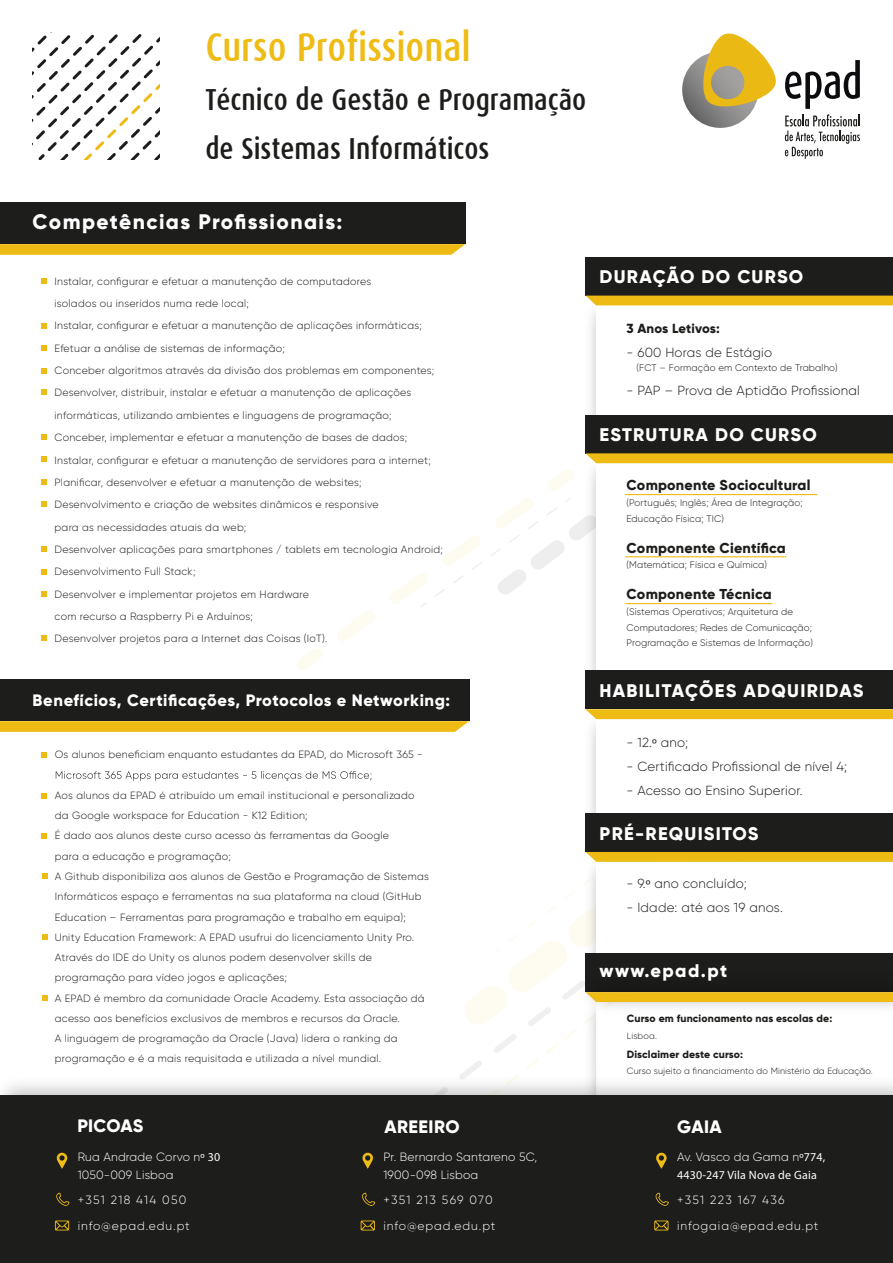
<style>
.page{position:relative;width:893px;height:1263px;background:#fff}
.page>*{position:absolute;margin:0;border:0;box-sizing:border-box;transform-origin:0 0}
.t1{font:500 40.5px "Dax Condensed";color:#efbc15}
.t2{font:500 30.45px/48.6px "Dax Condensed";color:#1d1d1b}
.t3{font:800 21px "Gilroy";letter-spacing:.065em;color:#fff}
.t4{font:800 18.3px "Gilroy";letter-spacing:.07em;color:#fff}
.t5{font:800 18px "Gilroy";letter-spacing:.02em;color:#fff}
.t6{font:800 16.5px "Gilroy";letter-spacing:.035em;color:#fff}
.t7{font:800 14.4px "Gilroy";letter-spacing:.015em;color:#1d1d1b}
.t8{font:300 13.2px "Gilroy";letter-spacing:.015em;color:#1d1d1b}
.t9{font:800 13.2px "Gilroy";letter-spacing:.005em;color:#1d1d1b}
.t10{font:300 12px/25.5px "Gilroy";letter-spacing:.075em;color:#fff}
.t11{font:300 12px/18px "Gilroy";letter-spacing:.015em;color:#fff}
.t12{font:12px "Myriad Pro";letter-spacing:.015em;color:#fff}
.t13{font:300 10.5px/22.4px "Gilroy";letter-spacing:.025em;color:#1d1d1b}
.t14{font:800 10.5px "Gilroy";letter-spacing:.015em;color:#1d1d1b}
.t15{font:300 9.6px/15.6px "Gilroy";letter-spacing:.015em;color:#1d1d1b}
.t16{font:300 9px "Gilroy";letter-spacing:.015em;color:#1d1d1b}
.s1{font-family:"Myriad Pro";font-weight:400}
</style>
<div class="page">
<svg style="left:297px;top:469px;width:281px;height:201px"></svg>
<svg style="left:507px;top:627px;width:71px;height:43px"></svg>
<svg style="left:465px;top:990px;width:20px;height:34px"></svg>
<svg style="left:485px;top:891px;width:111px;height:177px"></svg>
<div style="left:0;top:202px;width:465px;height:42px;background:#1d1d1b"></div>
<svg style="left:0;top:244px;width:465px;height:11px;background:#eebd1e"></svg>
<div style="left:0;top:679px;width:469px;height:42px;background:#1d1d1b"></div>
<svg style="left:0;top:721px;width:469px;height:11px;background:#eebd1e"></svg>
<svg style="left:682px;top:52px;width:76px;height:76px;background:#828181"></svg>
<svg style="left:703px;top:33px;width:73px;height:73px"></svg>
<svg style="left:785px;top:60px;width:75px;height:99px"></svg>
<div style="left:0;top:1095px;width:893px;height:168px;background:#1d1d1b"></div>
<div style="left:585px;top:257px;width:308px;height:39px;background:#1d1d1b"></div>
<div style="left:586px;top:296px;width:307px;height:9px;background:#eebb15"></div>
<img style="left:578px;top:469px;width:18px;height:202px">
<div style="left:585px;top:415px;width:308px;height:38px;background:#1d1d1b"></div>
<svg style="left:585px;top:453px;width:308px;height:10px;background:#e6b619"></svg>
<hr style="left:625px;top:494px;width:192px;height:1px;background:#eebb15">
<hr style="left:625px;top:556px;width:161px;height:1px;background:#eebb15">
<hr style="left:625px;top:603px;width:147px;height:1px;background:#eebb15">
<div style="left:585px;top:671px;width:308px;height:38px;background:#1d1d1b"></div>
<svg style="left:585px;top:709px;width:308px;height:10px;background:#eebe1f"></svg>
<img style="left:578px;top:883px;width:18px;height:82px">
<div style="left:585px;top:813px;width:308px;height:39px;background:#1d1d1b"></div>
<svg style="left:585px;top:852px;width:308px;height:31px"></svg>
<div style="left:585px;top:953px;width:308px;height:39px;background:#1d1d1b"></div>
<img style="left:567px;top:965px;width:326px;height:55px">
<svg style="left:585px;top:992px;width:308px;height:10px;background:#eebd1c"></svg>
<svg style="left:41px;top:278px;width:6px;height:6px"></svg>
<svg style="left:41px;top:323px;width:6px;height:5px"></svg>
<svg style="left:41px;top:345px;width:6px;height:6px"></svg>
<svg style="left:41px;top:389px;width:6px;height:6px"></svg>
<svg style="left:41px;top:434px;width:6px;height:6px"></svg>
<svg style="left:41px;top:456px;width:6px;height:6px"></svg>
<svg style="left:41px;top:479px;width:6px;height:6px"></svg>
<svg style="left:41px;top:501px;width:6px;height:6px"></svg>
<svg style="left:41px;top:591px;width:6px;height:6px"></svg>
<svg style="left:41px;top:635px;width:6px;height:6px"></svg>
<svg style="left:41px;top:546px;width:6px;height:5px"></svg>
<svg style="left:41px;top:569px;width:6px;height:6px"></svg>
<svg style="left:41px;top:368px;width:6px;height:6px"></svg>
<svg style="left:56px;top:771px;width:315px;height:10px"></svg>
<svg style="left:41px;top:752px;width:6px;height:6px"></svg>
<svg style="left:41px;top:793px;width:6px;height:6px"></svg>
<svg style="left:41px;top:833px;width:6px;height:6px"></svg>
<svg style="left:42px;top:873px;width:6px;height:6px"></svg>
<svg style="left:42px;top:934px;width:6px;height:6px"></svg>
<svg style="left:42px;top:995px;width:6px;height:6px"></svg>
<svg style="left:56px;top:1152px;width:11px;height:17px"></svg>
<svg style="left:55px;top:1220px;width:14px;height:10px"></svg>
<svg style="left:56px;top:1193px;width:13px;height:13px"></svg>
<svg style="left:362px;top:1152px;width:11px;height:17px"></svg>
<svg style="left:361px;top:1220px;width:14px;height:10px"></svg>
<svg style="left:362px;top:1193px;width:13px;height:13px"></svg>
<svg style="left:656px;top:1152px;width:11px;height:17px"></svg>
<svg style="left:654px;top:1220px;width:14px;height:10px"></svg>
<svg style="left:655px;top:1193px;width:14px;height:13px"></svg>
<svg style="left:33px;top:34px;width:127px;height:125px"></svg>
<h1 class="t1" style="left:205px;top:25px;width:267px">Curso Profissional</h1>
<h2 class="t2" style="left:205px;top:76px;width:382px">Técnico de Gestão e Programação de Sistemas Informáticos</h2>
<h3 class="t3" style="left:32px;top:208px;width:312px">Competências Profissionais:</h3>
<p class="t13" style="left:55px;top:270px;width:390px">Instalar, configurar e efetuar a manutenção de computadores<br>isolados ou inseridos numa rede local;<br>Instalar, configurar e efetuar a manutenção de aplicações informáticas; Efetuar a análise de sistemas de informação;<br>Conceber algoritmos através da divisão dos problemas em componentes; Desenvolver, distribuir, instalar e efetuar a manutenção de aplicações informáticas, utilizando ambientes e linguagens de programação; Conceber, implementar e efetuar a manutenção de bases de dados; Instalar, configurar e efetuar a manutenção de servidores para a internet; Planificar, desenvolver e efetuar a manutenção de websites; Desenvolvimento e criação de websites dinâmicos e responsive<br>para as necessidades atuais da web;<br>Desenvolver aplicações para smartphones / tablets em tecnologia Android; Desenvolvimento Full Stack;<br>Desenvolver e implementar projetos em Hardware<br>com recurso a Raspberry Pi e Arduínos;<br>Desenvolver projetos para a Internet das Coisas (IoT).</p>
<h3 class="t6" style="left:33px;top:690px;width:419px">Benefícios, Certificações, Protocolos e Networking:</h3>
<p class="t13" style="left:55px;top:743px;width:369px">Os alunos beneficiam enquanto estudantes da EPAD, do Microsoft 365 -</p>
<p class="t13" style="left:55px;top:785px;width:376px;line-height:20.2px">Aos alunos da EPAD é atribuído um email institucional e personalizado da Google workspace for Education - K12 Edition;<br>É dado aos alunos deste curso acesso às ferramentas da Google<br>para a educação e programação;<br>A Github disponibiliza aos alunos de Gestão e Programação de Sistemas Informáticos espaço e ferramentas na sua plataforma na cloud (GitHub Education – Ferramentas para programação e trabalho em equipa); Unity Education Framework: A EPAD usufrui do licenciamento Unity Pro.<br>Através do IDE do Unity os alunos podem desenvolver skills de programação para vídeo jogos e aplicações;<br>A EPAD é membro da comunidade Oracle Academy. Esta associação dá acesso aos benefícios exclusivos de membros e recursos da Oracle.<br>A linguagem de programação da Oracle (Java) lidera o ranking da programação e é a mais requisitada e utilizada a nível mundial.</p>
<h3 class="t4" style="left:600px;top:265px;width:205px">DURAÇÃO DO CURSO</h3>
<p class="t9" style="left:626px;top:320px;width:95px">3 Anos Letivos:</p>
<p class="t8" style="left:626px;top:345px;width:147px">- 600 Horas de Estágio</p>
<p class="t15" style="left:637px;top:360px;width:203px">(FCT – Formação em Contexto de Trabalho)</p>
<p class="t8" style="left:626px;top:382px;width:235px">- PAP – Prova de Aptidão Profissional</p>
<h3 class="t4" style="left:600px;top:423px;width:219px">ESTRUTURA DO CURSO</h3>
<h3 class="t7" style="left:626px;top:476px;width:185px">Componente Sociocultural</h3>
<p class="t15" style="left:626px;top:495px;width:178px">(Português; Inglês; Área de Integração;<br>Educação Física; TIC)</p>
<h3 class="t7" style="left:626px;top:539px;width:161px">Componente Científica</h3>
<p class="t15" style="left:626px;top:557px;width:142px">(Matemática; Física e Química)</p>
<h3 class="t7" style="left:626px;top:585px;width:147px">Componente Técnica</h3>
<p class="t15" style="left:626px;top:604px;width:188px">(Sistemas Operativos; Arquitetura de<br>Computadores; Redes de Comunicação;<br>Programação e Sistemas de Informação)</p>
<h3 class="t4" style="left:600px;top:679px;width:265px">HABILITAÇÕES ADQUIRIDAS</h3>
<p class="t8" style="left:626px;top:734px;width:63px">- 12.<span class="s1">º</span> ano;</p>
<p class="t8" style="left:626px;top:758px;width:222px">- Certificado Profissional de nível 4;</p>
<p class="t8" style="left:626px;top:782px;width:178px">- Acesso ao Ensino Superior.</p>
<h3 class="t4" style="left:600px;top:822px;width:160px">PRÉ-REQUISITOS</h3>
<p class="t8" style="left:626px;top:875px;width:122px">- 9.<span class="s1">º</span> ano concluído;</p>
<p class="t8" style="left:626px;top:900px;width:158px">- Idade: até aos 19 anos.</p>
<h3 class="t4" style="left:600px;top:959px;width:129px">www.epad.pt</h3>
<p class="t14" style="left:627px;top:1012px;width:207px">Curso em funcionamento nas escolas de:</p>
<p class="t16" style="left:627px;top:1030px;width:32px">Lisboa.</p>
<p class="t14" style="left:627px;top:1047px;width:118px">Disclaimer deste curso:</p>
<p class="t16" style="left:627px;top:1065px;width:247px">Curso sujeito a financiamento do Ministério da Educação.</p>
<h3 class="t5" style="left:77px;top:1115px;width:67px">PICOAS</h3>
<h3 class="t5" style="left:384px;top:1115px;width:77px">AREEIRO</h3>
<h3 class="t5" style="left:677px;top:1115px;width:46px">GAIA</h3>
<p class="t11" style="left:383px;top:1147px;width:155px">Pr. Bernardo Santareno 5C,<br>1900-098 Lisboa</p>
<p class="t10" style="left:383px;top:1187px;width:114px">+351 213 569 070 info@epad.edu.pt</p>
<p class="t11" style="left:78px;top:1147px;width:144px">Rua Andrade Corvo n<span class="s1">º 30<br></span>1050-009 Lisboa</p>
<p class="t10" style="left:78px;top:1187px;width:114px">+351 218 414 050 info@epad.edu.pt</p>
<p class="t11" style="left:677px;top:1147px;width:150px">Av. Vasco da Gama n<span class="s1">º774,</span></p>
<p class="t12" style="left:677px;top:1167px;width:141px">4430-247 Vila Nova de Gaia</p>
<p class="t10" style="left:677px;top:1187px;width:143px">+351 223 167 436 infogaia@epad.edu.pt</p>
</div>
